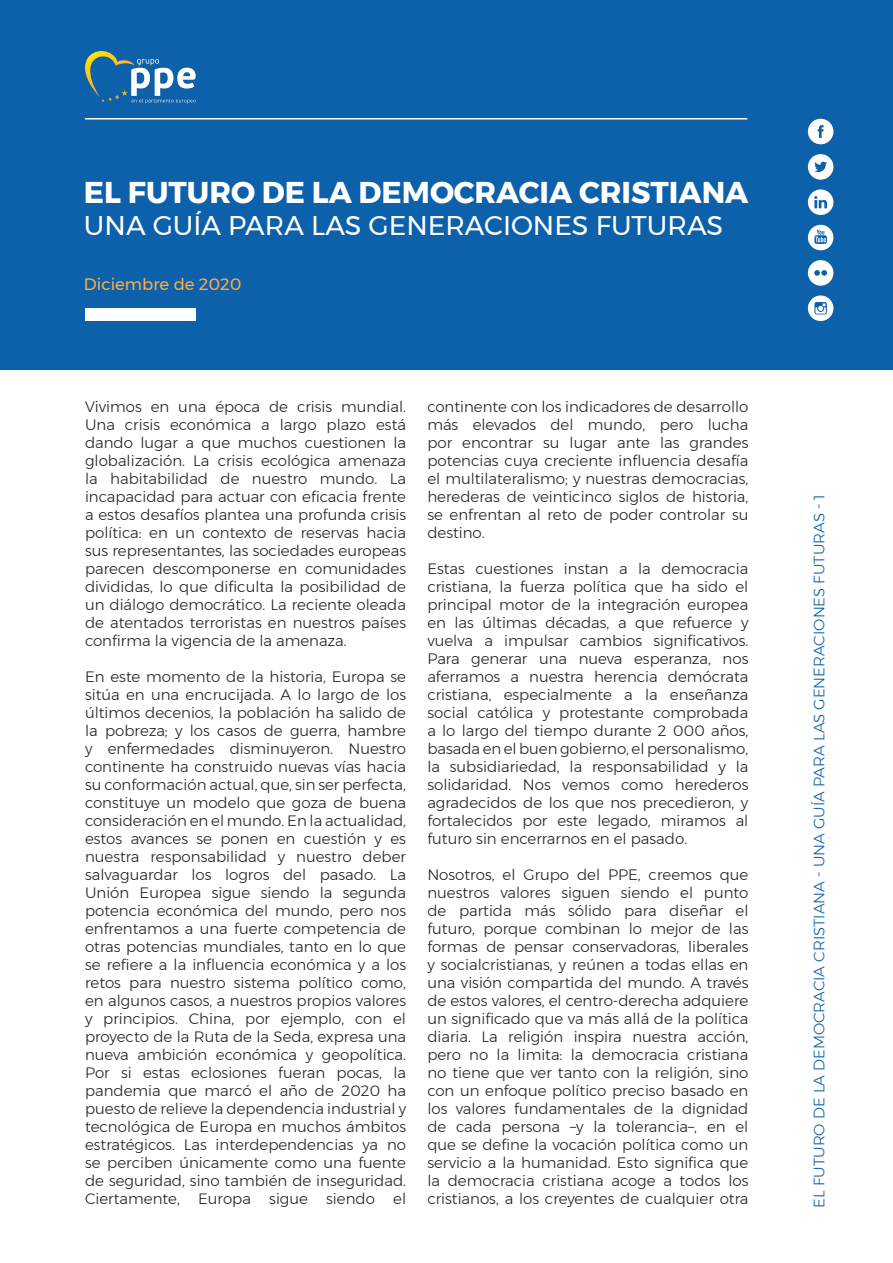
<style>
.page{position:relative;width:893px;height:1263px;background:#fff}
.page>*{position:absolute;margin:0;border:0;box-sizing:border-box;transform-origin:0 0}
.t1{font:700 30px "Montserrat";color:#fff}
.t2{font:27px "Montserrat";color:#fff}
.t3{font:16.5px "Montserrat";color:#fbae44}
.t4{font:300 15px/18px "Montserrat";color:#231f20;text-align:justify}
.t5{font:300 15px "Montserrat";color:#0d60aa}
</style>
<div class="page">
<div style="left:0;top:0;width:893px;height:370px;background:#0d60aa"></div>
<svg style="left:85px;top:51px;width:111px;height:52px"></svg>
<hr style="left:85px;top:118px;width:662px;height:1px;background:#fff">
<div style="left:85px;top:308px;width:111px;height:13px;background:#fff"></div>
<svg style="left:808px;top:119px;width:25px;height:25px"></svg>
<svg style="left:808px;top:154px;width:25px;height:26px"></svg>
<svg style="left:808px;top:189px;width:25px;height:26px"></svg>
<svg style="left:808px;top:260px;width:25px;height:26px"></svg>
<svg style="left:808px;top:295px;width:25px;height:26px"></svg>
<svg style="left:808px;top:225px;width:25px;height:25px"></svg>
<p class="t1" style="left:84px;top:168px;width:666px">EL FUTURO DE LA DEMOCRACIA CRISTIANA</p>
<p class="t2" style="left:84px;top:205px;width:641px">UNA GUÍA PARA LAS GENERACIONES FUTURAS</p>
<p class="t3" style="left:84px;top:272px;width:159px">Diciembre de 2020</p>
<p class="t4" style="left:85px;top:397px;width:323px">Vivimos en una época de crisis mundial.<br>Una crisis económica a largo plazo está dando lugar a que muchos cuestionen la globalización. La crisis ecológica amenaza la habitabilidad de nuestro mundo. La incapacidad para actuar con eficacia frente a estos desafíos plantea una profunda crisis política: en un contexto de reservas hacia sus representantes, las sociedades europeas parecen descomponerse en comunidades divididas, lo que dificulta la posibilidad de un diálogo democrático. La reciente oleada de atentados terroristas en nuestros países confirma la vigencia de la amenaza.</p>
<p class="t4" style="left:85px;top:667px;width:323px">En este momento de la historia, Europa se sitúa en una encrucijada. A lo largo de los últimos decenios, la población ha salido de la pobreza; y los casos de guerra, hambre y enfermedades disminuyeron. Nuestro continente ha construido nuevas vías hacia su conformación actual, que, sin ser perfecta, constituye un modelo que goza de buena consideración en el mundo. En la actualidad, estos avances se ponen en cuestión y es nuestra responsabilidad y nuestro deber salvaguardar los logros del pasado. La Unión Europea sigue siendo la segunda potencia económica del mundo, pero nos enfrentamos a una fuerte competencia de otras potencias mundiales, tanto en lo que se refiere a la influencia económica y a los retos para nuestro sistema político como, en algunos casos, a nuestros propios valores y principios. China, por ejemplo, con el proyecto de la Ruta de la Seda, expresa una nueva ambición económica y geopolítica.<br>Por si estas eclosiones fueran pocas, la pandemia que marcó el año de 2020 ha puesto de relieve la dependencia industrial y tecnológica de Europa en muchos ámbitos estratégicos. Las interdependencias ya no se perciben únicamente como una fuente de seguridad, sino también de inseguridad.<br>Ciertamente, Europa sigue siendo el</p>
<p class="t4" style="left:427px;top:397px;width:323px">continente con los indicadores de desarrollo más elevados del mundo, pero lucha por encontrar su lugar ante las grandes potencias cuya creciente influencia desafía el multilateralismo; y nuestras democracias, herederas de veinticinco siglos de historia, se enfrentan al reto de poder controlar su destino.</p>
<p class="t4" style="left:427px;top:559px;width:323px">Estas cuestiones instan a la democracia cristiana, la fuerza política que ha sido el principal motor de la integración europea en las últimas décadas, a que refuerce y vuelva a impulsar cambios significativos.<br>Para generar una nueva esperanza, nos aferramos a nuestra herencia demócrata cristiana, especialmente a la enseñanza social católica y protestante comprobada a lo largo del tiempo durante 2 000 años, basada en el buen gobierno, el personalismo, la subsidiariedad, la responsabilidad y la solidaridad. Nos vemos como herederos agradecidos de los que nos precedieron, y fortalecidos por este legado, miramos al futuro sin encerrarnos en el pasado.</p>
<p class="t4" style="left:427px;top:865px;width:323px">Nosotros, el Grupo del PPE, creemos que nuestros valores siguen siendo el punto de partida más sólido para diseñar el futuro, porque combinan lo mejor de las formas de pensar conservadoras, liberales y socialcristianas, y reúnen a todas ellas en una visión compartida del mundo. A través de estos valores, el centro-derecha adquiere un significado que va más allá de la política diaria. La religión inspira nuestra acción, pero no la limita: la democracia cristiana no tiene que ver tanto con la religión, sino con un enfoque político preciso basado en los valores fundamentales de la dignidad de cada persona –y la tolerancia–, en el que se define la vocación política como un servicio a la humanidad. Esto significa que la democracia cristiana acoge a todos los cristianos, a los creyentes de cualquier otra</p>
<p class="t5" style="left:808px;top:1208px;width:715px;rotate:-90deg">EL FUTURO DE LA DEMOCRACIA CRISTIANA - UNA GUÍA PARA LAS GENERACIONES FUTURAS - 1</p>
</div>
